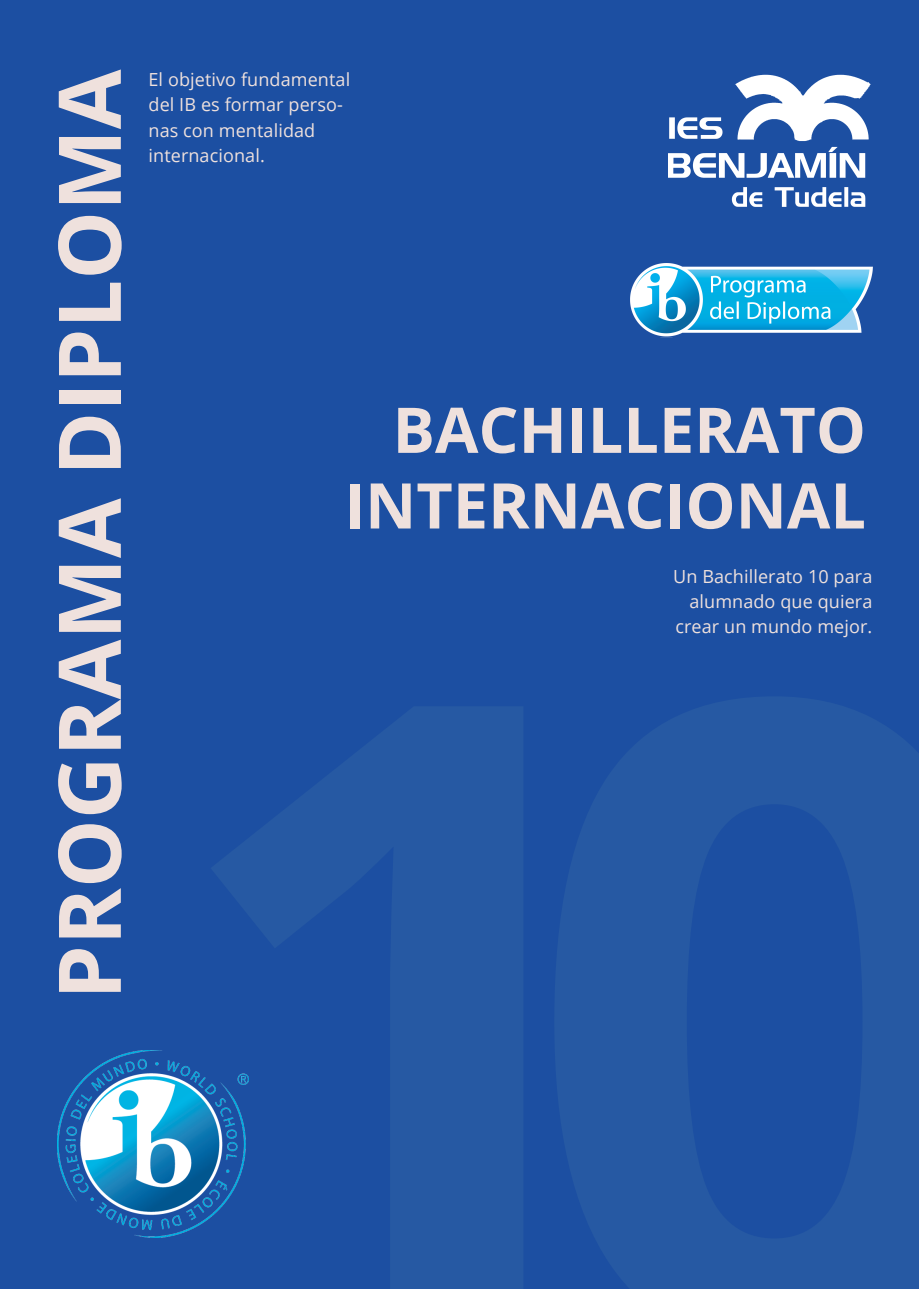
<style>
.page{position:relative;width:919px;height:1289px;background:#fff}
.page>*{position:absolute;margin:0;border:0;box-sizing:border-box;transform-origin:0 0}
.t1{font:700 86.55px "Open Sans";color:#efe1dd}
.t2{font:700 63px/75.6px "Open Sans";color:#efe1dd;text-align:right}
.t3{font:18px/25.2px "Open Sans";letter-spacing:.005em;color:#efe1dd}
</style>
<div class="page">
<div style="left:0;top:0;width:918px;height:1288px;background:#1c4fa2"></div>
<img style="left:668px;top:74px;width:203px;height:133px">
<img style="left:58px;top:1050px;width:190px;height:187px">
<img style="left:630px;top:263px;width:242px;height:74px">
<h1 class="t1" style="left:28px;top:999px;width:931px;rotate:-90deg">PROGRAMA DIPLOMA</h1>
<p class="t3" style="left:148px;top:67px;width:203px">El objetivo fundamental del IB es formar perso&shy;nas con mentalidad internacional.</p>
<h2 class="t2" style="left:344px;top:390px;width:523px">BACHILLERATO<br>INTERNACIONAL</h2>
<p class="t3" style="left:673px;top:563px;width:201px;text-align:right">Un Bachillerato 10 para alumnado que quiera crear un mundo mejor.</p>
</div>
